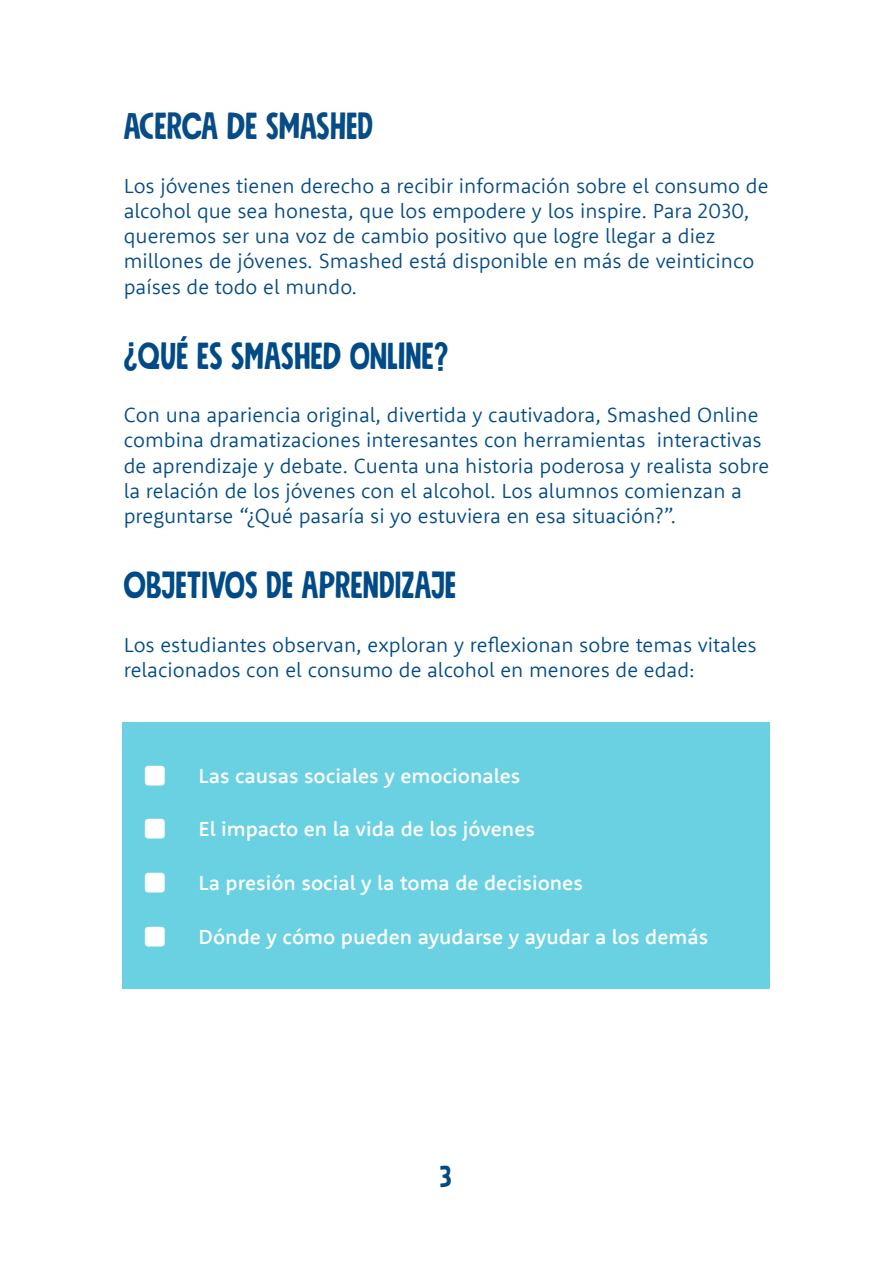
<style>
.page{position:relative;width:893px;height:1263px;background:#fff}
.page>*{position:absolute;margin:0;border:0;box-sizing:border-box;transform-origin:0 0}
.t1{font:37.5px "Mindset Slim";color:#004b87}
.t2{font:37.5px "Mindset Slim";letter-spacing:-.015em;color:#074b87}
.t3{font:30px "Mindset Slim";color:#004b87}
.t4{font:300 21px/25.2px "Rooney Sans";color:#004b87}
.t5{font:300 21px/25.2px "Rooney Sans";color:#054b86}
.t6{font:500 21px "Rooney Sans";color:#fff}
</style>
<div class="page">
<div style="left:122px;top:722px;width:647px;height:266px;background:#6ad1e3"></div>
<h1 class="t2" style="left:124px;top:102px;width:251px">ACERCA DE SMASHED</h1>
<p class="t5" style="left:124px;top:172px;width:646px">Los jóvenes tienen derecho a recibir información sobre el consumo de alcohol que sea honesta, que los empodere y los inspire. Para 2030, queremos ser una voz de cambio positivo que logre llegar a diez millones de jóvenes. Smashed está disponible en más de veinticinco países de todo el mundo.</p>
<h1 class="t1" style="left:123px;top:332px;width:327px">¿QUÉ ES SMASHED ONLINE?</h1>
<p class="t4" style="left:124px;top:402px;width:647px">Con una apariencia original, divertida y cautivadora, Smashed Online combina dramatizaciones interesantes con herramientas interactivas de aprendizaje y debate. Cuenta una historia poderosa y realista sobre la relación de los jóvenes con el alcohol. Los alumnos comienzan a preguntarse “¿Qué pasaría si yo estuviera en esa situación?”.</p>
<h1 class="t1" style="left:123px;top:561px;width:334px">OBJETIVOS DE APRENDIZAJE</h1>
<p class="t4" style="left:124px;top:631px;width:634px">Los estudiantes observan, exploran y reflexionan sobre temas vitales relacionados con el consumo de alcohol en menores de edad:</p>
<p class="t6" style="left:199px;top:762px;width:323px">Las causas sociales y emocionales</p>
<p class="t6" style="left:199px;top:815px;width:338px">El impacto en la vida de los jóvenes</p>
<p class="t6" style="left:199px;top:869px;width:386px">La presión social y la toma de decisiones</p>
<p class="t6" style="left:199px;top:922px;width:511px">Dónde y cómo pueden ayudarse y ayudar a los demás</p>
<h2 class="t3" style="left:440px;top:1157px;width:13px">3</h2>
</div>
